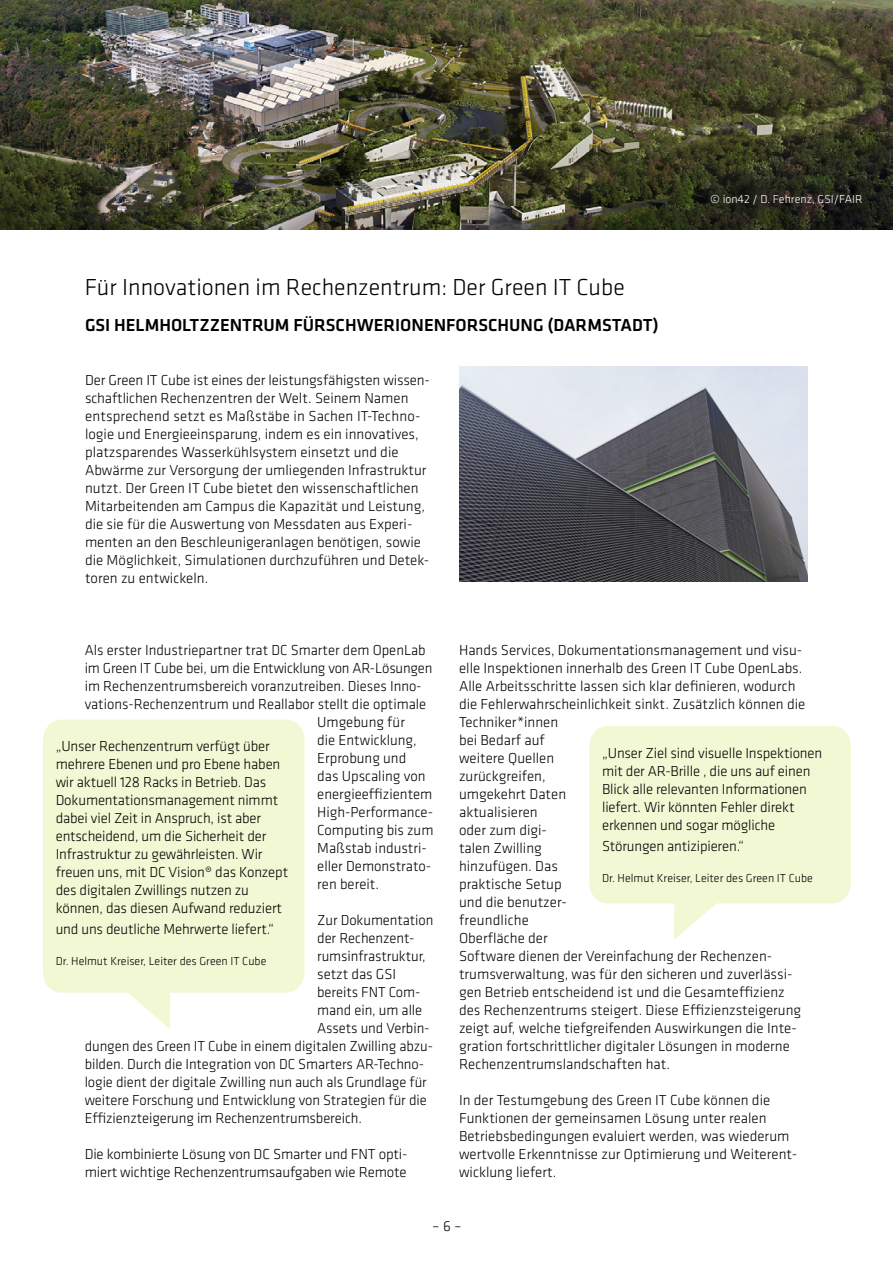
<style>
.page{position:relative;width:893px;height:1263px;background:#fff}
.page>*{position:absolute;margin:0;border:0;box-sizing:border-box;transform-origin:0 0}
.t1{font:300 24px "Klavika";color:#000}
.t2{font:500 18px "Klavika";color:#000}
.t3{font:300 15px/18px "Klavika";color:#000}
.t4{font:300 12px "Klavika";color:#000}
.t5{font:300 12px "Klavika";color:#fff}
</style>
<div class="page">
<img style="left:0;top:0;width:893px;height:230px">
<img style="left:459px;top:367px;width:348px;height:215px">
<svg style="left:43px;top:720px;width:261px;height:309px;background:#f3f8d8"></svg>
<svg style="left:589px;top:726px;width:262px;height:214px;fill:#f2f8d4"></svg>
<h1 class="t1" style="left:85px;top:272px;width:542px">Für Innovationen im Rechenzentrum: Der Green IT Cube</h1>
<p class="t2" style="left:85px;top:312px;width:575px">GSI HELMHOLTZZENTRUM FÜRSCHWERIONENFORSCHUNG (DARMSTADT)</p>
<p class="t3" style="left:85px;top:370px;width:346px">Der Green IT Cube ist eines der leistungsfähigsten wissen&shy;schaftlichen Rechenzentren der Welt. Seinem Namen entsprechend setzt es Maßstäbe in Sachen IT-Techno&shy;logie und Energieeinsparung, indem es ein innovatives, platzsparendes Wasserkühlsystem einsetzt und die Abwärme zur Versorgung der umliegenden Infrastruktur nutzt. Der Green IT Cube bietet den wissenschaftlichen Mitarbeitenden am Campus die Kapazität und Leistung, die sie für die Auswertung von Messdaten aus Experi&shy;menten an den Beschleunigeranlagen benötigen, sowie die Möglichkeit, Simulationen durchzuführen und Detek&shy;toren zu entwickeln.</p>
<p class="t5" style="left:710px;top:192px;width:154px">© ion42 / D. Fehrenz, GSI/FAIR</p>
<p class="t3" style="left:85px;top:640px;width:343px">Als erster Industriepartner trat DC Smarter dem OpenLab</p>
<p class="t3" style="left:85px;top:658px;width:349px">im Green IT Cube bei, um die Entwicklung von AR-Lösungen</p>
<p class="t3" style="left:85px;top:676px;width:338px">im Rechenzentrumsbereich voranzutreiben. Dieses Inno-</p>
<p class="t3" style="left:85px;top:694px;width:343px">vations-Rechenzentrum und Reallabor stellt die optimale</p>
<p class="t3" style="left:317px;top:712px;width:89px">Umgebung für</p>
<p class="t3" style="left:317px;top:730px;width:101px">die Entwicklung,</p>
<p class="t3" style="left:317px;top:748px;width:91px">Erprobung und</p>
<p class="t3" style="left:317px;top:766px;width:110px">das Upscaling von</p>
<p class="t3" style="left:317px;top:784px;width:117px">energieeffizientem</p>
<p class="t3" style="left:317px;top:802px;width:117px">High-Performance-</p>
<p class="t3" style="left:317px;top:820px;width:118px">Computing bis zum</p>
<p class="t3" style="left:317px;top:838px;width:111px">Maßstab industri-</p>
<p class="t3" style="left:317px;top:856px;width:116px">eller Demonstrato-</p>
<p class="t3" style="left:317px;top:874px;width:63px">ren bereit.</p>
<p class="t3" style="left:317px;top:910px;width:118px">Zur Dokumentation</p>
<p class="t3" style="left:317px;top:928px;width:99px">der Rechenzent-</p>
<p class="t3" style="left:317px;top:946px;width:110px">rumsinfrastruktur,</p>
<p class="t3" style="left:317px;top:964px;width:81px">setzt das GSI</p>
<p class="t3" style="left:317px;top:982px;width:105px">bereits FNT Com-</p>
<p class="t3" style="left:317px;top:1000px;width:107px">mand ein, um alle</p>
<p class="t3" style="left:317px;top:1018px;width:114px">Assets und Verbin-</p>
<p class="t3" style="left:85px;top:1036px;width:350px">dungen des Green IT Cube in einem digitalen Zwilling abzu-</p>
<p class="t3" style="left:85px;top:1054px;width:341px">bilden. Durch die Integration von DC Smarters AR-Techno-</p>
<p class="t3" style="left:85px;top:1072px;width:344px">logie dient der digitale Zwilling nun auch als Grundlage für</p>
<p class="t3" style="left:85px;top:1090px;width:344px">weitere Forschung und Entwicklung von Strategien für die</p>
<p class="t3" style="left:85px;top:1108px;width:279px">Effizienzteigerung im Rechenzentrumsbereich.</p>
<p class="t3" style="left:85px;top:1144px;width:324px">Die kombinierte Lösung von DC Smarter und FNT opti&shy;miert wichtige Rechenzentrumsaufgaben wie Remote</p>
<p class="t3" style="left:56px;top:737px;width:234px">„Unser Rechenzentrum verfügt über mehrere Ebenen und pro Ebene haben wir aktuell 128 Racks in Betrieb. Das Dokumentationsmanagement nimmt dabei viel Zeit in Anspruch, ist aber entscheidend, um die Sicherheit der Infrastruktur zu gewährleisten. Wir freuen uns, mit DC Vision® das Konzept des digitalen Zwillings nutzen zu können, das diesen Aufwand reduziert</p>
<p class="t3" style="left:56px;top:920px;width:220px">und uns deutliche Mehrwerte liefert.“</p>
<p class="t4" style="left:56px;top:954px;width:212px">Dr. Helmut Kreiser, Leiter des Green IT Cube</p>
<p class="t3" style="left:459px;top:640px;width:348px">Hands Services, Dokumentationsmanagement und visu&shy;elle Inspektionen innerhalb des Green IT Cube OpenLabs.<br>Alle Arbeitsschritte lassen sich klar definieren, wodurch die Fehlerwahrscheinlichkeit sinkt. Zusätzlich können die Techniker*innen<br>bei Bedarf auf<br>weitere Quellen<br>zurückgreifen,<br>umgekehrt Daten<br>aktualisieren<br>oder zum digi-<br>talen Zwilling<br>hinzufügen. Das<br>praktische Setup<br>und die benutzer-<br>freundliche<br>Oberfläche der<br>Software dienen der Vereinfachung der Rechenzen&shy;trumsverwaltung, was für den sicheren und zuverlässi&shy;gen Betrieb entscheidend ist und die Gesamteffizienz des Rechenzentrums steigert. Diese Effizienzsteigerung zeigt auf, welche tiefgreifenden Auswirkungen die Inte&shy;gration fortschrittlicher digitaler Lösungen in moderne Rechenzentrumslandschaften hat.</p>
<p class="t3" style="left:459px;top:1090px;width:340px">In der Testumgebung des Green IT Cube können die Funktionen der gemeinsamen Lösung unter realen Betriebsbedingungen evaluiert werden, was wiederum wertvolle Erkenntnisse zur Optimierung und Weiterent&shy;wicklung liefert.</p>
<p class="t3" style="left:602px;top:743px;width:222px">„Unser Ziel sind visuelle Inspektionen mit der AR-Brille , die uns auf einen Blick alle relevanten Informationen liefert. Wir könnten Fehler direkt erkennen und sogar mögliche</p>
<p class="t3" style="left:602px;top:836px;width:143px">Störungen antizipieren.“</p>
<p class="t4" style="left:602px;top:870px;width:212px">Dr. Helmut Kreiser, Leiter des Green IT Cube</p>
<p class="t3" style="left:432px;top:1216px;width:31px">– 6 –</p>
</div>
